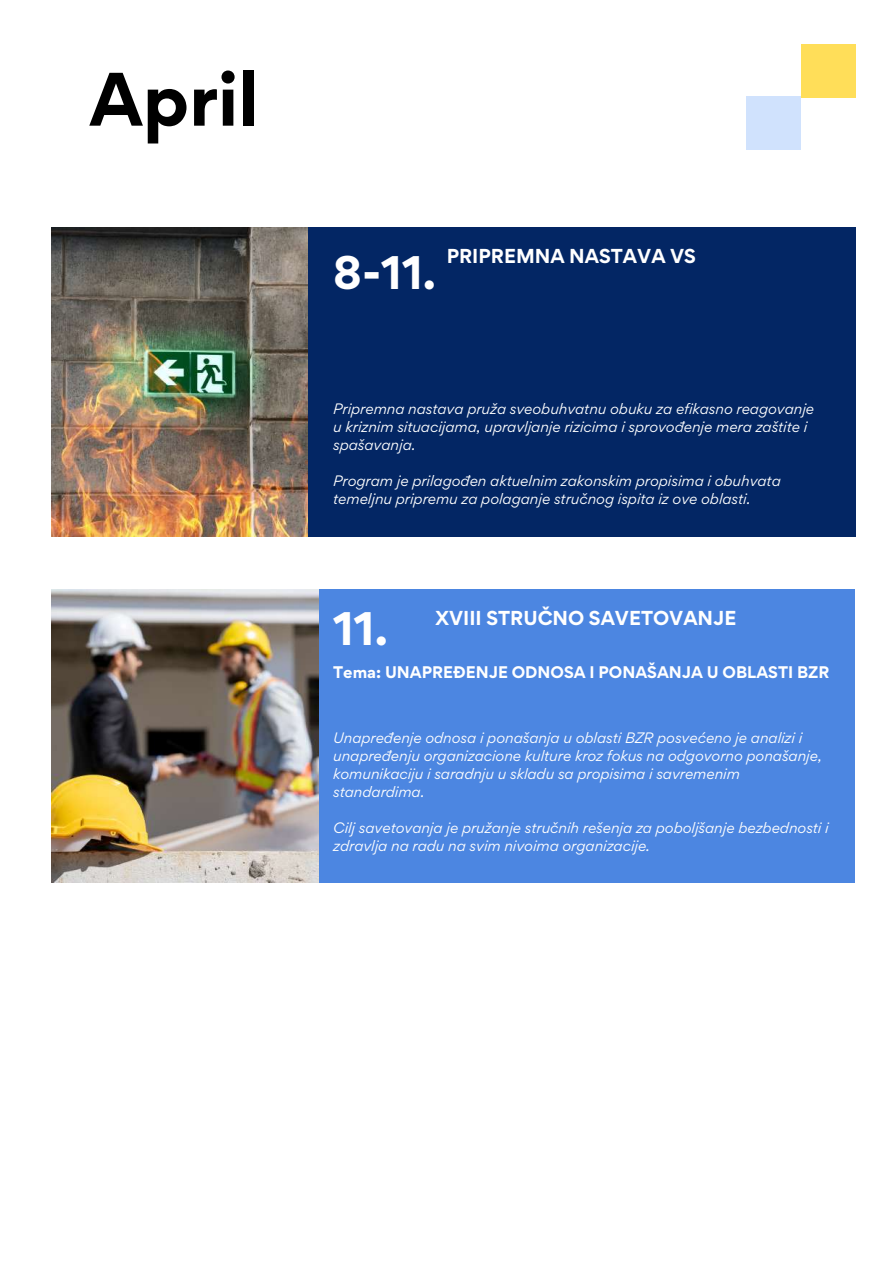
<style>
.page{position:relative;width:894px;height:1264px;background:#fff}
.page>*{position:absolute;margin:0;border:0;box-sizing:border-box;transform-origin:0 0}
.t1{font:700 67.5px "Gordita";color:#000}
.t2{font:700 42px "Gordita";color:#fff}
.t3{font:700 18px "Gordita";color:#fff}
.t4{font:700 15px "Gordita";color:#fff}
.t5{font:italic 13.5px/18px "Gordita";color:#fff}
</style>
<div class="page">
<div style="left:51px;top:228px;width:804px;height:309px;background:#032664"></div>
<img style="left:51px;top:228px;width:257px;height:308px">
<div style="left:51px;top:589px;width:803px;height:293px;background:#4c86e1"></div>
<div style="left:746px;top:97px;width:54px;height:53px;background:#d0e2fd"></div>
<div style="left:800px;top:44px;width:55px;height:53px;background:#ffde59"></div>
<img style="left:51px;top:589px;width:267px;height:293px">
<h1 class="t1" style="left:89px;top:54px;width:171px">April</h1>
<h2 class="t2" style="left:333px;top:244px;width:104px">8-11.</h2>
<h3 class="t3" style="left:446px;top:244px;width:251px">PRIPREMNA NASTAVA VS</h3>
<p class="t5" style="left:333px;top:399px;width:482px">Pripremna nastava pruža sveobuhvatnu obuku za efikasno reagovanje u kriznim situacijama, upravljanje rizicima i sprovođenje mera zaštite i spašavanja.</p>
<p class="t5" style="left:333px;top:471px;width:449px">Program je prilagođen aktuelnim zakonskim propisima i obuhvata temeljnu pripremu za polaganje stručnog ispita iz ove oblasti.</p>
<h2 class="t2" style="left:333px;top:600px;width:56px">11.</h2>
<h3 class="t3" style="left:435px;top:606px;width:302px">XVIII STRUČNO SAVETOVANJE</h3>
<p class="t4" style="left:333px;top:662px;width:497px">Tema: UNAPREĐENJE ODNOSA I PONAŠANJA U OBLASTI BZR</p>
<p class="t5" style="left:333px;top:728px;width:490px">Unapređenje odnosa i ponašanja u oblasti BZR posvećeno je analizi i unapređenju organizacione kulture kroz fokus na odgovorno ponašanje, komunikaciju i saradnju u skladu sa propisima i savremenim standardima.</p>
<p class="t5" style="left:333px;top:818px;width:497px">Cilj savetovanja je pružanje stručnih rešenja za poboljšanje bezbednosti i zdravlja na radu na svim nivoima organizacije.</p>
</div>
